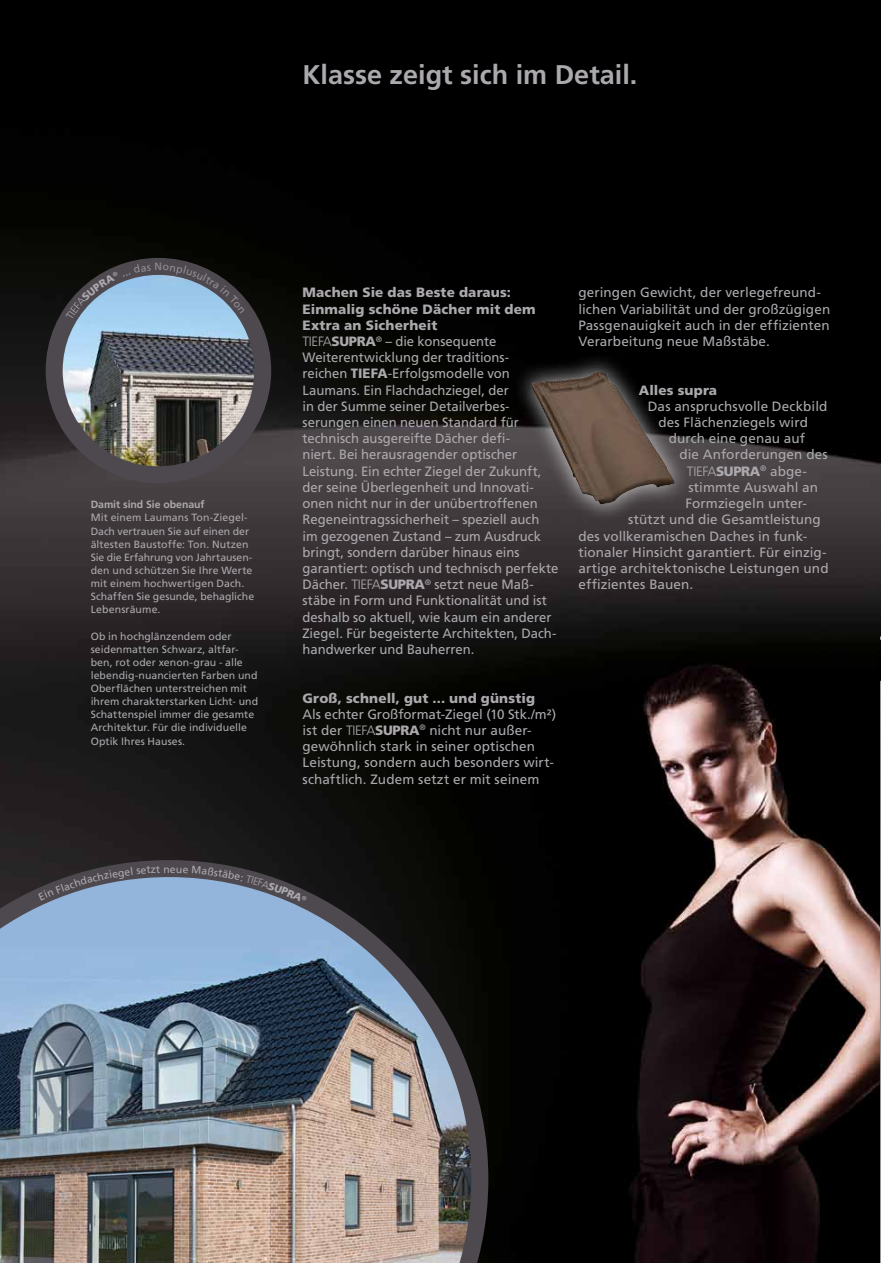
<style>
.page{position:relative;width:881px;height:1263px;background:#fff}
.page>*{position:absolute;margin:0;border:0;box-sizing:border-box;transform-origin:0 0}
.t1{font:700 27px "Frutiger LT Std";color:#aca9ae}
.t2{font:13.5px/16.2px "Frutiger LT Std";color:#aca9ae}
.t3{font:900 13.5px "Frutiger LT Std";letter-spacing:.01em;color:#aca9ae}
.t4{font:300 13.5px "Frutiger LT Std";letter-spacing:-.025em;color:#aca9ae}
.t5{font:10.5px/13.2px "Frutiger LT Std";letter-spacing:.005em;color:#aca9ae}
.t6{font:700 10.5px "Frutiger LT Std";letter-spacing:-.005em;color:#aca9ae}
.s1{font-weight:900}
.s2{font-weight:300}
.s3{font-weight:400}
</style>
<div class="page">
<img style="left:0;top:0;width:880px;height:1263px">
<svg style="left:880px;top:511px;width:1px;height:170px"></svg>
<img style="left:880px;top:681px;width:1px;height:582px">
<div style="left:46px;top:258px;width:225px;height:225px;background:#4e494f;border-radius:50%"></div>
<img style="left:63px;top:275px;width:191px;height:191px;border-radius:96px">
<svg style="left:0;top:860px;width:488px;height:403px"></svg>
<img style="left:0;top:877px;width:471px;height:386px">
<div style="left:512px;top:353px;width:180px;height:170px;background:#fff;opacity:.75"></div>
<img style="left:530px;top:371px;width:68px;height:27px">
<svg style="left:66px;top:263px;width:179px;height:57px"></svg>
<svg style="left:38px;top:866px;width:122px;height:34px"></svg>
<svg style="left:176px;top:866px;width:131px;height:36px"></svg>
<h1 class="t1" style="left:302px;top:59px;width:336px">Klasse zeigt sich im Detail.</h1>
<p class="t6" style="left:91px;top:498px;width:115px">Damit sind Sie obenauf</p>
<p class="t5" style="left:91px;top:511px;width:165px">Mit einem Laumans Ton-Ziegel-<br>Dach vertrauen Sie auf einen der ältesten Baustoffe: Ton. Nutzen<br>Sie die Erfahrung von Jahrtausen&shy;den und schützen Sie Ihre Werte mit einem hochwertigen Dach.<br>Schaffen Sie gesunde, behagliche<br>Lebensräume.</p>
<p class="t5" style="left:91px;top:629px;width:169px">Ob in hochglänzendem oder seidenmatten Schwarz, altfar&shy;ben, rot oder xenon-grau - alle lebendig-nuancierten Farben und<br>Oberflächen unterstreichen mit ihrem charakterstarken Licht- und<br>Schattenspiel immer die gesamte<br>Architektur. Für die individuelle<br>Optik Ihres Hauses.</p>
<p class="t5" style="left:163px;top:862px;width:14px">ne</p>
<p class="t2" style="left:302px;top:285px;width:257px"><span class="s1">Machen Sie das Beste daraus:<br>Einmalig schöne Dächer mit dem Extra an Sicherheit<br></span><span class="s2">TIEFA</span><span class="s1">Supra</span><sup>®</sup> – die konsequente Weiterentwicklung der traditions-<br>reichen <span class="s1">TIEFA</span>-Erfolgsmodelle von Laumans. Ein Flachdachziegel, der<br>in der Summe seiner Detailverbes&shy;serungen einen neuen Standard für technisch ausgereifte Dächer defi-<br>niert. Bei herausragender optischer Leistung. Ein echter Ziegel der Zukunft, der seine Überlegenheit und Innovati&shy;onen nicht nur in der unübertroffenen Regeneintragssicherheit – speziell auch<br>im gezogenen Zustand – zum Ausdruck bringt, sondern darüber hinaus eins garantiert: optisch und technisch perfekte Dächer. <span class="s2">TIEFA</span><span class="s1">Supra</span><sup>®</sup> setzt neue Maß&shy;stäbe in Form und Funktionalität und ist deshalb so aktuell, wie kaum ein anderer Ziegel. Für begeisterte Architekten, Dach&shy;handwerker und Bauherren.</p>
<p class="t3" style="left:302px;top:690px;width:234px">Groß, schnell, gut ... und günstig</p>
<p class="t2" style="left:302px;top:706px;width:255px">Als echter Großformat-Ziegel (10 Stk./m²) ist der <span class="s2">TIEFA</span><span class="s1">Supra</span><sup>®</sup> nicht nur außer&shy;gewöhnlich stark in seiner optischen Leistung, sondern auch besonders wirt&shy;schaftlich. Zudem setzt er mit seinem</p>
<p class="t2" style="left:578px;top:285px;width:253px">geringen Gewicht, der verlegefreund&shy;lichen Variabilität und der großzügigen Passgenauigkeit auch in der effizienten Verarbeitung neue Maßstäbe.</p>
<p class="t3" style="left:638px;top:382px;width:80px">Alles supra</p>
<p class="t2" style="left:647px;top:398px;width:181px">Das anspruchsvolle Deckbild</p>
<p class="t2" style="left:658px;top:414px;width:151px">des Flächenziegels wird</p>
<p class="t2" style="left:668px;top:431px;width:138px">durch eine genau auf</p>
<p class="t2" style="left:679px;top:447px;width:150px">die Anforderungen des</p>
<p class="t4" style="left:686px;top:463px;width:122px">TIEFA<span class="s1">Supra</span><sup>®</sup> <span class="s3">abge-</span></p>
<p class="t2" style="left:688px;top:479px;width:131px">stimmte Auswahl an</p>
<p class="t2" style="left:685px;top:495px;width:123px">Formziegeln unter-</p>
<p class="t2" style="left:628px;top:512px;width:194px">stützt und die Gesamtleistung</p>
<p class="t2" style="left:578px;top:528px;width:230px">des vollkeramischen Daches in funk-</p>
<p class="t2" style="left:578px;top:544px;width:250px">tionaler Hinsicht garantiert. Für einzig-</p>
<p class="t2" style="left:578px;top:560px;width:251px">artige architektonische Leistungen und</p>
<p class="t2" style="left:578px;top:576px;width:116px">effizientes Bauen.</p>
</div>
